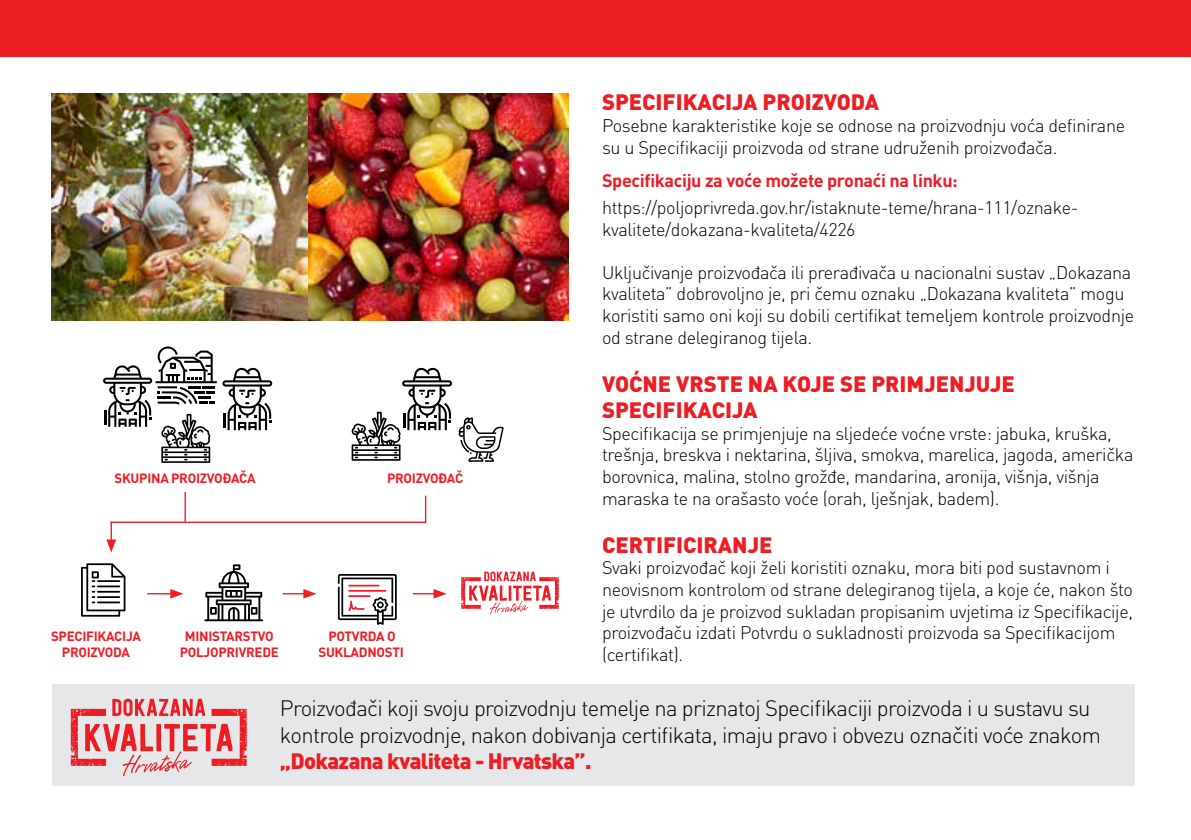
<style>
.page{position:relative;width:1191px;height:840px;background:#fff}
.page>*{position:absolute;margin:0;border:0;box-sizing:border-box;transform-origin:0 0}
.t1{font:300 22px/26.4px "DIN Pro";letter-spacing:-.03em;color:#000}
.t2{font:900 22px/26.4px "DIN Pro";color:#ed1d24}
.t3{font:900 22px "DIN Pro";letter-spacing:-.03em;color:#ed1d24}
.t4{font:300 18px/21.6px "DIN Pro";letter-spacing:-.02em;color:#000}
.t5{font:700 18px "DIN Pro";letter-spacing:-.02em;color:#ed1d24}
.t6{font:700 13.4px/16px "DIN Pro";letter-spacing:-.02em;color:#ed1d24;text-align:center}
</style>
<div class="page">
<div style="left:0;top:0;width:1191px;height:57px;background:#ed1d24"></div>
<img style="left:52px;top:94px;width:256px;height:226px">
<img style="left:308px;top:94px;width:261px;height:226px">
<div style="left:52px;top:684px;width:1082px;height:101px;background:#e6e7e8"></div>
<svg style="left:71px;top:698px;width:176px;height:77px"></svg>
<svg style="left:103px;top:346px;width:169px;height:116px"></svg>
<svg style="left:351px;top:367px;width:101px;height:93px"></svg>
<svg style="left:458px;top:417px;width:46px;height:44px"></svg>
<svg style="left:81px;top:563px;width:44px;height:53px"></svg>
<svg style="left:204px;top:564px;width:59px;height:57px"></svg>
<svg style="left:338px;top:574px;width:59px;height:50px"></svg>
<hr style="left:147px;top:592px;width:26px;height:2px;background:#ed1d24">
<svg style="left:170px;top:589px;width:13px;height:9px"></svg>
<svg style="left:106px;top:495px;width:321px;height:57px"></svg>
<hr style="left:283px;top:592px;width:23px;height:2px;background:#ed1d24">
<svg style="left:303px;top:589px;width:13px;height:9px"></svg>
<hr style="left:184px;top:491px;width:2px;height:30px;background:#ed1d24">
<svg style="left:461px;top:571px;width:98px;height:43px"></svg>
<hr style="left:413px;top:592px;width:24px;height:2px;background:#ed1d24">
<svg style="left:433px;top:589px;width:14px;height:9px"></svg>
<p class="t2" style="left:602px;top:88px;width:279px">SPECIFIKACIJA PROIZVODA</p>
<p class="t4" style="left:602px;top:114px;width:524px">Posebne karakteristike koje se odnose na proizvodnju voća definirane su u Specifikaciji proizvoda od strane udruženih proizvođača.</p>
<p class="t5" style="left:602px;top:168px;width:357px">Specifikaciju za voće možete pronaći na linku:</p>
<p class="t4" style="left:602px;top:196px;width:478px">https://poljoprivreda.gov.hr/istaknute-teme/hrana-111/oznake&shy;kvalitete/dokazana-kvaliteta/4226</p>
<p class="t4" style="left:602px;top:261px;width:533px">Uključivanje proizvođača ili prerađivača u nacionalni sustav „Dokazana kvaliteta” dobrovoljno je, pri čemu oznaku „Dokazana kvaliteta” mogu koristiti samo oni koji su dobili certifikat temeljem kontrole proizvodnje od strane delegiranog tijela.</p>
<p class="t2" style="left:602px;top:369px;width:414px">VOĆNE VRSTE NA KOJE SE PRIMJENJUJE<br>SPECIFIKACIJA</p>
<p class="t4" style="left:602px;top:421px;width:533px">Specifikacija se primjenjuje na sljedeće voćne vrste: jabuka, kruška, trešnja, breskva i nektarina, šljiva, smokva, marelica, jagoda, američka borovnica, malina, stolno grožđe, mandarina, aronija, višnja, višnja maraska te na orašasto voće (orah, lješnjak, badem).</p>
<p class="t2" style="left:602px;top:530px;width:172px">CERTIFICIRANJE</p>
<p class="t4" style="left:602px;top:556px;width:532px">Svaki proizvođač koji želi koristiti oznaku, mora biti pod sustavnom i neovisnom kontrolom od strane delegiranog tijela, a koje će, nakon što je utvrdilo da je proizvod sukladan propisanim uvjetima iz Specifikacije, proizvođaču izdati Potvrdu o sukladnosti proizvoda sa Specifikacijom (certifikat).</p>
<p class="t1" style="left:280px;top:693px;width:823px">Proizvođači koji svoju proizvodnju temelje na priznatoj Specifikaciji proizvoda i u sustavu su kontrole proizvodnje, nakon dobivanja certifikata, imaju pravo i obvezu označiti voće znakom</p>
<p class="t3" style="left:280px;top:745px;width:313px">„Dokazana kvaliteta - Hrvatska”.</p>
<p class="t6" style="left:114px;top:469px;width:143px">SKUPINA PROIZVOĐAČA</p>
<p class="t6" style="left:387px;top:469px;width:78px">PROIZVOĐAČ</p>
<p class="t6" style="left:51px;top:627px;width:91px">SPECIFIKACIJA<br>PROIZVODA</p>
<p class="t6" style="left:180px;top:627px;width:101px">MINISTARSTVO<br>POLJOPRIVREDE</p>
<p class="t6" style="left:318px;top:627px;width:87px">POTVRDA O<br>SUKLADNOSTI</p>
</div>
